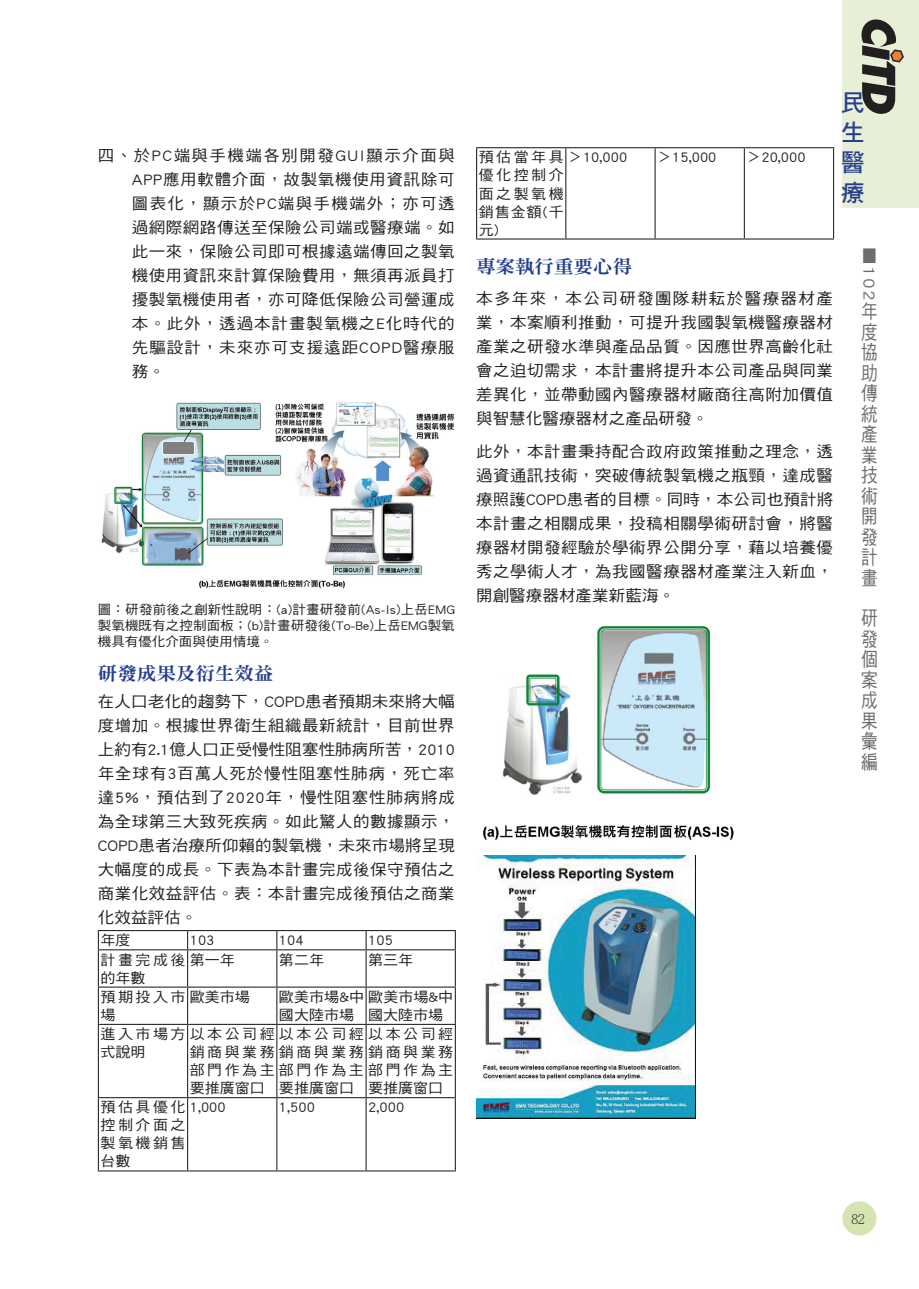
<style>
.page{position:relative;width:919px;height:1289px;background:#fff}
.page>*{position:absolute;margin:0;border:0;box-sizing:border-box;transform-origin:0 0}
.t1{font:24px/30px "DF Hei Std W7";color:#253f8e;text-align:justify}
.t2{font:19.5px/20.5px "DF Hei Std W5";color:#6c6d70;text-align:justify;scale:.85 1}
.t3{font:18.6px "DF Ming Std W9";color:#253f8e;scale:1.05 1}
.t4{font:16.65px "DF Hei Std W5";color:#6c6d70;scale:1.18 1}
.t5{font:15.6px/24px "DF Hei Std W5";letter-spacing:.03em;color:#231f20;text-align:justify;scale:1.05 1}
.t6{font:14.25px/18px "DF Hei Std W5";letter-spacing:.165em;color:#231f20;scale:1.05 1}
.t7{font:14.25px/18px "DF Hei Std W5";letter-spacing:.005em;color:#231f20;scale:1.05 1}
.t8{font:300 13.5px "Adobe Ming Std";color:#231f20}
.t9{font:12.9px/16.2px "DF Hei Std W5";letter-spacing:.005em;color:#231f20;text-align:justify;scale:1.05 1}
</style>
<div class="page">
<div style="left:842px;top:0;width:76px;height:207px;background:#e7efd6"></div>
<div style="left:842px;top:1201px;width:34px;height:34px;background:#d5e5b1;border-radius:50%"></div>
<svg style="left:861px;top:19px;width:43px;height:95px"></svg>
<hr style="left:98px;top:930px;width:90px;height:1px;background:#231f20">
<svg style="left:98px;top:931px;width:1px;height:18px"></svg>
<hr style="left:188px;top:930px;width:89px;height:1px;background:#231f20">
<svg style="left:187px;top:931px;width:1px;height:18px"></svg>
<hr style="left:277px;top:930px;width:89px;height:1px;background:#231f20">
<svg style="left:276px;top:931px;width:1px;height:18px"></svg>
<hr style="left:366px;top:930px;width:90px;height:1px;background:#231f20">
<svg style="left:365px;top:931px;width:1px;height:18px"></svg>
<svg style="left:455px;top:931px;width:1px;height:18px"></svg>
<hr style="left:98px;top:949px;width:90px;height:1px;background:#231f20">
<hr style="left:98px;top:950px;width:1px;height:36px;background:#231f20">
<hr style="left:188px;top:949px;width:89px;height:1px;background:#231f20">
<hr style="left:187px;top:950px;width:1px;height:36px;background:#231f20">
<hr style="left:277px;top:949px;width:89px;height:1px;background:#231f20">
<hr style="left:276px;top:950px;width:1px;height:36px;background:#231f20">
<hr style="left:366px;top:949px;width:90px;height:1px;background:#231f20">
<hr style="left:365px;top:950px;width:1px;height:36px;background:#231f20">
<hr style="left:455px;top:950px;width:1px;height:36px;background:#231f20">
<hr style="left:98px;top:986px;width:90px;height:1px;background:#231f20">
<hr style="left:98px;top:987px;width:1px;height:36px;background:#231f20">
<hr style="left:188px;top:986px;width:89px;height:1px;background:#231f20">
<hr style="left:187px;top:987px;width:1px;height:36px;background:#231f20">
<hr style="left:277px;top:986px;width:89px;height:1px;background:#231f20">
<hr style="left:276px;top:987px;width:1px;height:36px;background:#231f20">
<hr style="left:366px;top:986px;width:90px;height:1px;background:#231f20">
<hr style="left:365px;top:987px;width:1px;height:36px;background:#231f20">
<hr style="left:455px;top:987px;width:1px;height:36px;background:#231f20">
<hr style="left:98px;top:1023px;width:90px;height:1px;background:#231f20">
<hr style="left:98px;top:1024px;width:1px;height:73px;background:#231f20">
<hr style="left:188px;top:1023px;width:89px;height:1px;background:#231f20">
<hr style="left:187px;top:1024px;width:1px;height:73px;background:#231f20">
<hr style="left:277px;top:1023px;width:89px;height:1px;background:#231f20">
<hr style="left:276px;top:1024px;width:1px;height:73px;background:#231f20">
<hr style="left:366px;top:1023px;width:90px;height:1px;background:#231f20">
<hr style="left:365px;top:1024px;width:1px;height:73px;background:#231f20">
<hr style="left:455px;top:1024px;width:1px;height:73px;background:#231f20">
<hr style="left:98px;top:1097px;width:90px;height:1px;background:#231f20">
<hr style="left:98px;top:1098px;width:1px;height:72px;background:#231f20">
<hr style="left:188px;top:1097px;width:89px;height:1px;background:#231f20">
<hr style="left:187px;top:1098px;width:1px;height:72px;background:#231f20">
<hr style="left:277px;top:1097px;width:89px;height:1px;background:#231f20">
<hr style="left:276px;top:1098px;width:1px;height:72px;background:#231f20">
<hr style="left:366px;top:1097px;width:90px;height:1px;background:#231f20">
<hr style="left:365px;top:1098px;width:1px;height:72px;background:#231f20">
<hr style="left:455px;top:1098px;width:1px;height:72px;background:#231f20">
<hr style="left:98px;top:1170px;width:90px;height:1px;background:#231f20">
<hr style="left:188px;top:1170px;width:89px;height:1px;background:#231f20">
<hr style="left:277px;top:1170px;width:89px;height:1px;background:#231f20">
<hr style="left:366px;top:1170px;width:90px;height:1px;background:#231f20">
<hr style="left:476px;top:147px;width:90px;height:1px;background:#231f20">
<hr style="left:476px;top:148px;width:1px;height:90px;background:#231f20">
<hr style="left:566px;top:147px;width:89px;height:1px;background:#231f20">
<hr style="left:565px;top:148px;width:1px;height:90px;background:#231f20">
<hr style="left:655px;top:147px;width:89px;height:1px;background:#231f20">
<hr style="left:654px;top:148px;width:1px;height:90px;background:#231f20">
<hr style="left:744px;top:147px;width:90px;height:1px;background:#231f20">
<hr style="left:743px;top:148px;width:1px;height:90px;background:#231f20">
<hr style="left:833px;top:148px;width:1px;height:90px;background:#231f20">
<hr style="left:476px;top:238px;width:90px;height:1px;background:#231f20">
<hr style="left:566px;top:238px;width:89px;height:1px;background:#231f20">
<hr style="left:655px;top:238px;width:89px;height:1px;background:#231f20">
<hr style="left:744px;top:238px;width:90px;height:1px;background:#231f20">
<img style="left:477px;top:855px;width:218px;height:263px">
<img style="left:483px;top:626px;width:251px;height:214px">
<img style="left:101px;top:402px;width:354px;height:187px">
<p class="t5" style="left:132px;top:143px;width:309px;text-indent:-34px">四、於PC端與手機端各別開發GUI顯示介面與APP應用軟體介面，故製氧機使用資訊除可圖表化，顯示於PC端與手機端外；亦可透過網際網路傳送至保險公司端或醫療端。如此一來，保險公司即可根據遠端傳回之製氧機使用資訊來計算保險費用，無須再派員打擾製氧機使用者，亦可降低保險公司營運成本。此外，透過本計畫製氧機之E化時代的先驅設計，未來亦可支援遠距COPD醫療服務。</p>
<p class="t9" style="left:98px;top:600px;width:341px">圖：研發前後之創新性說明：(a)計畫研發前(As-Is)上岳EMG製氧機既有之控制面板；(b)計畫研發後(To-Be)上岳EMG製氧機具有優化介面與使用情境。</p>
<p class="t3" style="left:98px;top:663px;width:169px">研發成果及衍生效益</p>
<p class="t5" style="left:98px;top:689px;width:341px">在人口老化的趨勢下，COPD患者預期未來將大幅度增加。根據世界衛生組織最新統計，目前世界上約有2.1億人口正受慢性阻塞性肺病所苦，2010年全球有3百萬人死於慢性阻塞性肺病，死亡率達5%，預估到了2020年，慢性阻塞性肺病將成為全球第三大致死疾病。如此驚人的數據顯示，COPD患者治療所仰賴的製氧機，未來市場將呈現大幅度的成長。下表為本計畫完成後保守預估之商業化效益評估。表：本計畫完成後預估之商業化效益評估。</p>
<p class="t6" style="left:100px;top:931px;width:30px">年度</p>
<p class="t6" style="left:190px;top:931px;width:25px">103</p>
<p class="t6" style="left:279px;top:931px;width:25px">104</p>
<p class="t6" style="left:368px;top:931px;width:25px">105</p>
<p class="t6" style="left:100px;top:950px;width:129px">計畫完成後第一年的年數</p>
<p class="t6" style="left:279px;top:950px;width:44px">第二年</p>
<p class="t6" style="left:368px;top:950px;width:44px">第三年</p>
<p class="t6" style="left:100px;top:987px;width:144px">預期投入市歐美市場場</p>
<p class="t7" style="left:279px;top:987px;width:167px">歐美市場&amp;中歐美市場&amp;中國大陸市場</p>
<p class="t6" style="left:100px;top:1005px;width:337px;line-height:18.6px;text-indent:268px">國大陸市場進入市場方以本公司經以本公司經以本公司經式說明</p>
<p class="t6" style="left:190px;top:1042px;width:252px;text-align:justify">銷商與業務銷商與業務銷商與業務部門作為主部門作為主部門作為主要推廣窗口</p>
<p class="t6" style="left:279px;top:1078px;width:73px">要推廣窗口</p>
<p class="t6" style="left:368px;top:1078px;width:73px">要推廣窗口</p>
<p class="t6" style="left:100px;top:1098px;width:121px">預估具優化1,000控制介面之<br>製氧機銷售<br>台數</p>
<p class="t6" style="left:279px;top:1098px;width:36px">1,500</p>
<p class="t6" style="left:368px;top:1098px;width:36px">2,000</p>
<p class="t6" style="left:478px;top:148px;width:143px">預估當年具＞10,000優化控制介<br>面之製氧機<br>銷售金額(千<br>元)</p>
<p class="t6" style="left:657px;top:148px;width:58px">＞15,000</p>
<p class="t6" style="left:746px;top:148px;width:58px">＞20,000</p>
<p class="t3" style="left:476px;top:256px;width:150px">專案執行重要心得</p>
<p class="t5" style="left:476px;top:286px;width:341px">本多年來，本公司研發團隊耕耘於醫療器材產業，本案順利推動，可提升我國製氧機醫療器材產業之研發水準與產品品質。因應世界高齡化社會之迫切需求，本計畫將提升本公司產品與同業差異化，並帶動國內醫療器材廠商往高附加價值與智慧化醫療器材之產品研發。</p>
<p class="t5" style="left:476px;top:439px;width:341px">此外，本計畫秉持配合政府政策推動之理念，透過資通訊技術，突破傳統製氧機之瓶頸，達成醫療照護COPD患者的目標。同時，本公司也預計將本計畫之相關成果，投稿相關學術研討會，將醫療器材開發經驗於學術界公開分享，藉以培養優秀之學術人才，為我國醫療器材產業注入新血，開創醫療器材產業新藍海。</p>
<h1 class="t1" style="left:840px;top:87px;width:25px">民生醫療</h1>
<p class="t4" style="left:878px;top:246px;width:48px;rotate:90deg">■102</p>
<p class="t2" style="left:861px;top:300px;width:21px">年度協助傳統產業技術開發計</p>
<p class="t2" style="left:861px;top:559px;width:23px;line-height:39.2px">畫　研</p>
<p class="t2" style="left:861px;top:628px;width:21px">發個案成果彙編</p>
<p class="t8" style="left:851px;top:1211px;width:15px">82</p>
</div>
